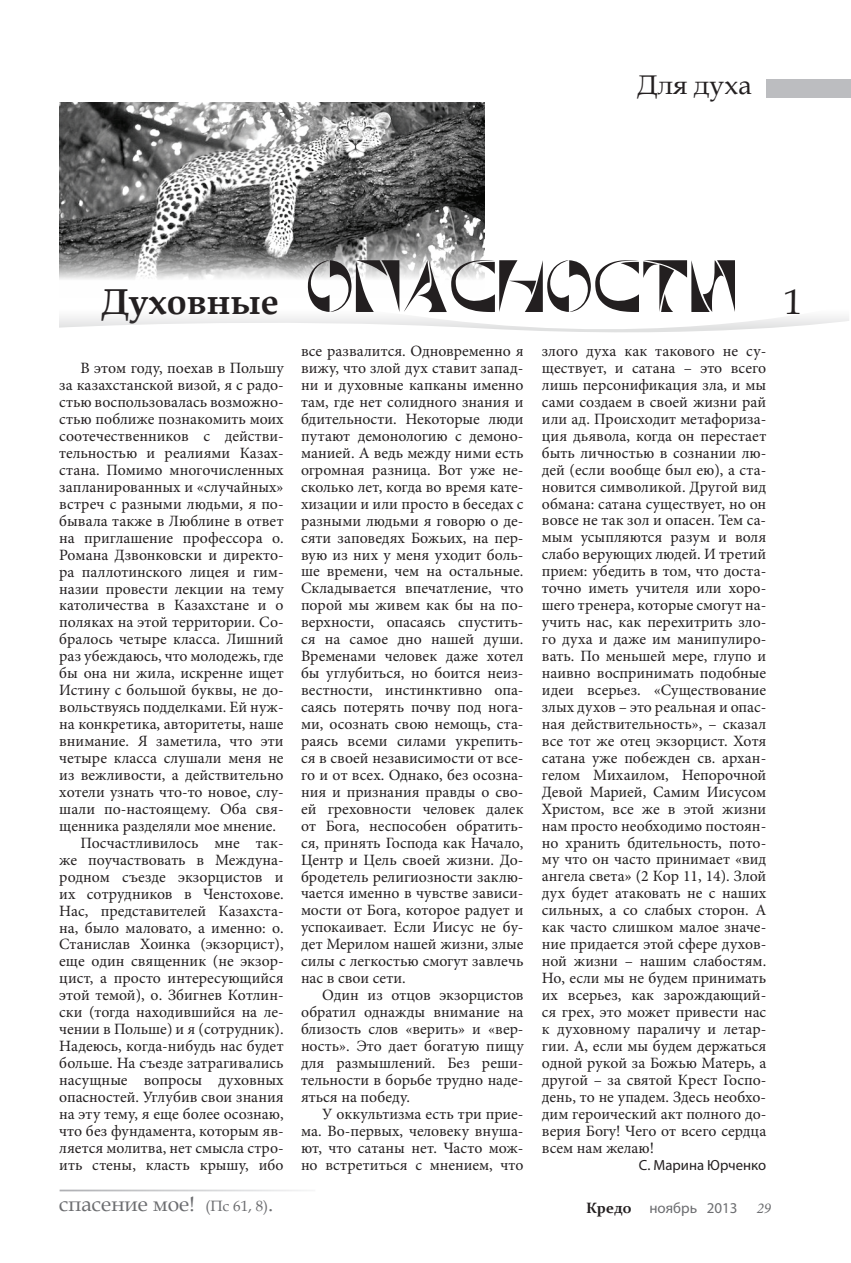
<style>
.page{position:relative;width:851px;height:1263px;background:#fff}
.page>*{position:absolute;margin:0;border:0;box-sizing:border-box;transform-origin:0 0}
.t1{font:54px "Xorx Toothy Cyr";color:#231f20}
.t2{font:36px "Book Antiqua";color:#231f20}
.t3{font:27px "Book Antiqua";color:#231f20}
.t4{font:21px "Book Antiqua";color:#6c6d70}
.t5{font:15.75px/17px "Minion Pro";color:#231f20;text-align:justify}
.t6{font:15px "Myriad Pro";color:#6c6d70}
.t7{font:italic 15px "Minion Pro";color:#6c6d70}
.t8{font:14.7px "Myriad Pro";color:#231f20}
.s1{font-family:"Book Antiqua";font-weight:700;font-size:36px}
.s2{font-size:15px}
.s3{font-family:"Constantia";font-weight:700;color:#231f20}
</style>
<div class="page">
<img style="left:59px;top:103px;width:425px;height:176px">
<div style="left:766px;top:79px;width:84px;height:18px;background:#bcbdc0"></div>
<svg style="left:59px;top:316px;width:790px;height:17px"></svg>
<h3 class="t3" style="left:637px;top:66px;width:116px">Для духа</h3>
<h1 class="t1" style="left:102px;top:264px;width:637px"><span class="s1">Духовные</span> опасности</h1>
<p class="t5" style="left:80px;top:360px;width:204px">В этом году, поехав в Польшу</p>
<p class="t5" style="left:59px;top:377px;width:226px">за казахстанской визой, я с радо-</p>
<p class="t5" style="left:59px;top:394px;width:226px">стью воспользовалась возможно-</p>
<p class="t5" style="left:59px;top:411px;width:226px">стью поближе познакомить моих</p>
<p class="t5" style="left:59px;top:428px;width:226px">соотечественников с действи-</p>
<p class="t5" style="left:59px;top:444px;width:226px">тельностью и реалиями Казах-</p>
<p class="t5" style="left:59px;top:461px;width:226px">стана. Помимо многочисленных</p>
<p class="t5" style="left:59px;top:478px;width:226px">запланированных и «случайных»</p>
<p class="t5" style="left:59px;top:495px;width:226px">встреч с разными людьми, я по-</p>
<p class="t5" style="left:59px;top:512px;width:226px">бывала также в Люблине в ответ</p>
<p class="t5" style="left:59px;top:529px;width:226px">на приглашение профессора о.</p>
<p class="t5" style="left:59px;top:546px;width:226px">Романа Дзвонковски и директо-</p>
<p class="t5" style="left:59px;top:563px;width:226px">ра паллотинского лицея и гим-</p>
<p class="t5" style="left:59px;top:580px;width:226px">назии провести лекции на тему</p>
<p class="t5" style="left:59px;top:597px;width:226px">католичества в Казахстане и о</p>
<p class="t5" style="left:59px;top:614px;width:226px">поляках на этой территории. Со-</p>
<p class="t5" style="left:59px;top:631px;width:226px">бралось четыре класса. Лишний</p>
<p class="t5" style="left:59px;top:648px;width:226px">раз убеждаюсь, что молодежь, где</p>
<p class="t5" style="left:59px;top:665px;width:226px">бы она ни жила, искренне ищет</p>
<p class="t5" style="left:59px;top:682px;width:226px">Истину с большой буквы, не до-</p>
<p class="t5" style="left:59px;top:699px;width:226px">вольствуясь подделками. Ей нуж-</p>
<p class="t5" style="left:59px;top:716px;width:226px">на конкретика, авторитеты, наше</p>
<p class="t5" style="left:59px;top:733px;width:226px">внимание. Я заметила, что эти</p>
<p class="t5" style="left:59px;top:750px;width:226px">четыре класса слушали меня не</p>
<p class="t5" style="left:59px;top:766px;width:226px">из вежливости, а действительно</p>
<p class="t5" style="left:59px;top:783px;width:226px">хотели узнать что-то новое, слу-</p>
<p class="t5" style="left:59px;top:800px;width:226px">шали по-настоящему. Оба свя-</p>
<p class="t5" style="left:59px;top:817px;width:218px">щенника разделяли мое мнение.</p>
<p class="t5" style="left:80px;top:834px;width:204px">Посчастливилось мне так-</p>
<p class="t5" style="left:59px;top:851px;width:226px">же поучаствовать в Междуна-</p>
<p class="t5" style="left:59px;top:868px;width:226px">родном съезде экзорцистов и</p>
<p class="t5" style="left:59px;top:885px;width:226px">их сотрудников в Ченстохове.</p>
<p class="t5" style="left:59px;top:902px;width:226px">Нас, представителей Казахста-</p>
<p class="t5" style="left:59px;top:919px;width:226px">на, было маловато, а именно: о.</p>
<p class="t5" style="left:59px;top:936px;width:226px">Станислав Хоинка (экзорцист),</p>
<p class="t5" style="left:59px;top:953px;width:226px">еще один священник (не экзор-</p>
<p class="t5" style="left:59px;top:970px;width:226px">цист, а просто интересующийся</p>
<p class="t5" style="left:59px;top:987px;width:226px">этой темой), о. Збигнев Котлин-</p>
<p class="t5" style="left:59px;top:1004px;width:226px">ски (тогда находившийся на ле-</p>
<p class="t5" style="left:59px;top:1021px;width:226px">чении в Польше) и я (сотрудник).</p>
<p class="t5" style="left:59px;top:1038px;width:226px">Надеюсь, когда-нибудь нас будет</p>
<p class="t5" style="left:59px;top:1055px;width:226px">больше. На съезде затрагивались</p>
<p class="t5" style="left:59px;top:1072px;width:226px">насущные вопросы духовных</p>
<p class="t5" style="left:59px;top:1088px;width:226px">опасностей. Углубив свои знания</p>
<p class="t5" style="left:59px;top:1105px;width:226px">на эту тему, я еще более осознаю,</p>
<p class="t5" style="left:59px;top:1122px;width:226px">что без фундамента, которым яв-</p>
<p class="t5" style="left:59px;top:1139px;width:226px">ляется молитва, нет смысла стро-</p>
<p class="t5" style="left:59px;top:1156px;width:226px">ить стены, класть крышу, ибо</p>
<p class="t5" style="left:301px;top:343px;width:224px">все развалится. Одновременно я вижу, что злой дух ставит запад&shy;ни и духовные капканы именно там, где нет солидного знания и бдительности. Некоторые люди путают демонологию с демоно&shy;манией. А ведь между ними есть огромная разница. Вот уже не&shy;сколько лет, когда во время кате&shy;хизации и или просто в беседах с разными людьми я говорю о де&shy;сяти заповедях Божьих, на пер&shy;вую из них у меня уходит боль&shy;ше времени, чем на остальные.<br>Складывается впечатление, что порой мы живем как бы на по&shy;верхности, опасаясь спустить&shy;ся на самое дно нашей души.<br>Временами человек даже хотел бы углубиться, но боится неиз&shy;вестности, инстинктивно опа&shy;саясь потерять почву под нога&shy;ми, осознать свою немощь, ста&shy;раясь всеми силами укрепить&shy;ся в своей независимости от все&shy;го и от всех. Однако, без осозна&shy;ния и признания правды о сво&shy;ей греховности человек далек от Бога, неспособен обратить&shy;ся, принять Господа как Начало, Центр и Цель своей жизни. До&shy;бродетель религиозности заклю&shy;чается именно в чувстве зависи&shy;мости от Бога, которое радует и успокаивает. Если Иисус не бу&shy;дет Мерилом нашей жизни, злые силы с легкостью смогут завлечь нас в свои сети.</p>
<p class="t5" style="left:301px;top:987px;width:224px;text-indent:21px">Один из отцов экзорцистов обратил однажды внимание на близость слов «верить» и «вер&shy;ность». Это дает богатую пищу для размышлений. Без реши&shy;тельности в борьбе трудно наде&shy;яться на победу.</p>
<p class="t5" style="left:301px;top:1105px;width:224px;text-indent:21px">У оккультизма есть три прие&shy;ма. Во-первых, человеку внуша&shy;ют, что сатаны нет. Часто мож&shy;но встретиться с мнением, что</p>
<p class="t5" style="left:542px;top:343px;width:226px">злого духа как такового не су&shy;ществует, и сатана – это всего лишь персонификация зла, и мы сами создаем в своей жизни рай или ад. Происходит метафориза&shy;ция дьявола, когда он перестает быть личностью в сознании лю&shy;дей (если вообще был ею), а ста&shy;новится символикой. Другой вид обмана: сатана существует, но он вовсе не так зол и опасен. Тем са&shy;мым усыпляются разум и воля слабо верующих людей. И третий прием: убедить в том, что доста&shy;точно иметь учителя или хоро&shy;шего тренера, которые смогут на&shy;учить нас, как перехитрить зло&shy;го духа и даже им манипулиро&shy;вать. По меньшей мере, глупо и наивно воспринимать подобные идеи всерьез. «Существование злых духов – это реальная и опас&shy;ная действительность», – сказал все тот же отец экзорцист. Хотя сатана уже побежден св. архан&shy;гелом Михаилом, Непорочной Девой Марией, Самим Иисусом Христом, все же в этой жизни нам просто необходимо постоян&shy;но хранить бдительность, пото&shy;му что он часто принимает «вид ангела света» (2 Кор 11, 14). Злой дух будет атаковать не с наших сильных, а со слабых сторон. А как часто слишком малое значе&shy;ние придается этой сфере духов&shy;ной жизни – нашим слабостям.<br>Но, если мы не будем принимать их всерьез, как зарождающий&shy;ся грех, это может привести нас к духовному параличу и летар&shy;гии. А, если мы будем держаться одной рукой за Божью Матерь, а другой – за святой Крест Госпо&shy;день, то не упадем. Здесь необхо&shy;дим героический акт полного до&shy;верия Богу! Чего от всего сердца всем нам желаю!</p>
<p class="t8" style="left:638px;top:1156px;width:129px">С. Марина Юрченко</p>
<h3 class="t4" style="left:59px;top:1189px;width:216px">спасение мое! <span class="s2">(Пс 61, 8)</span>.</h3>
<p class="t6" style="left:586px;top:1199px;width:153px"><span class="s3">Кредо</span> ноябрь 2013</p>
<p class="t7" style="left:756px;top:1198px;width:16px">29</p>
<h2 class="t2" style="left:784px;top:277px;width:19px">1</h2>
</div>
